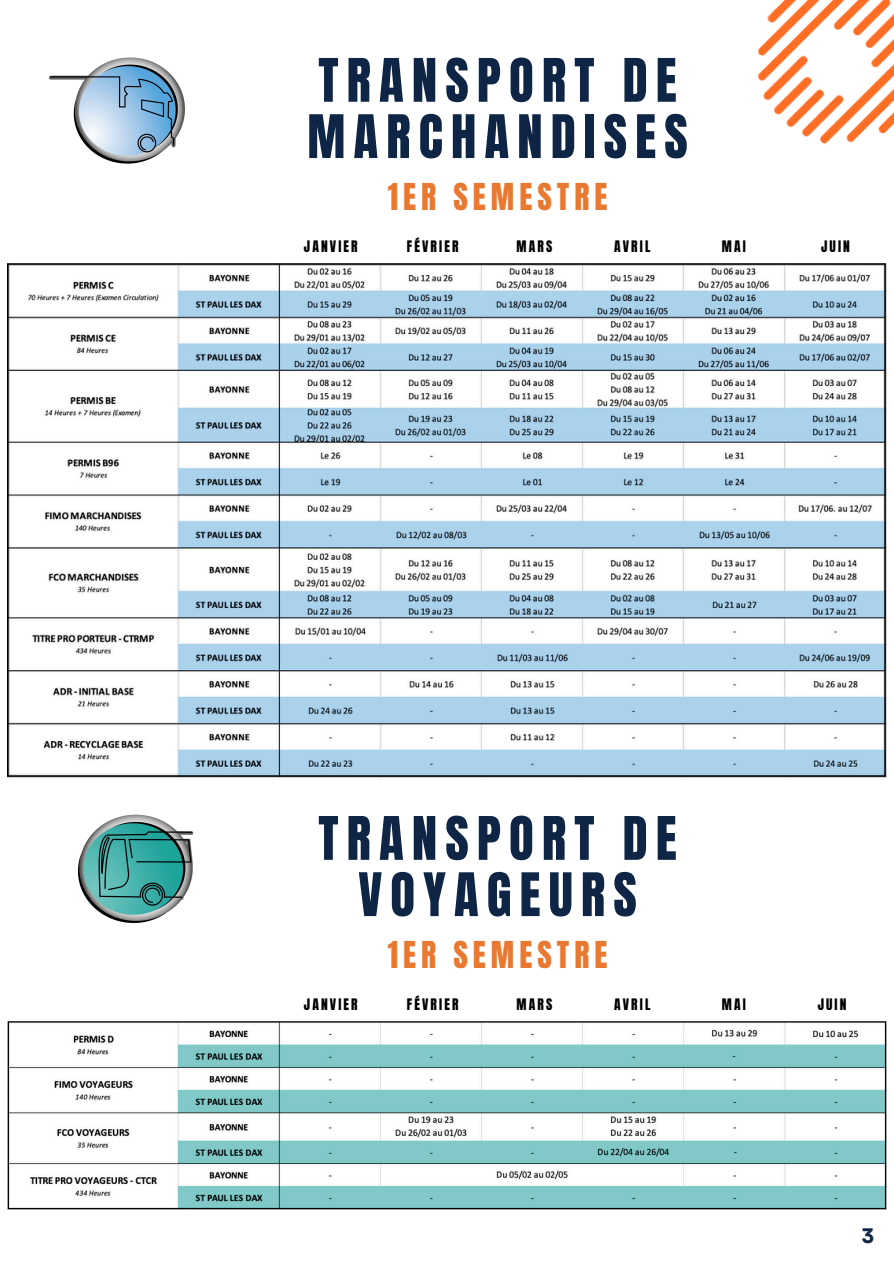
<style>
.page{position:relative;width:894px;height:1264px;background:#fff}
.page>*{position:absolute;margin:0;border:0;box-sizing:border-box;transform-origin:0 0}
.t1{font:51px/56.2px "Anton";letter-spacing:.16em;color:#0e2546}
.t2{font:31.5px "Anton";letter-spacing:.16em;color:#e97831}
.t3{font:700 21px "Garet";color:#0e2546}
.t4{font:13.5px "Anton";letter-spacing:.16em;color:#000}
</style>
<div class="page">
<img style="left:48px;top:57px;width:137px;height:107px">
<img style="left:78px;top:814px;width:116px;height:110px">
<img style="left:757px;top:0;width:136px;height:144px">
<img style="left:7px;top:264px;width:879px;height:513px">
<img style="left:7px;top:1021px;width:879px;height:188px">
<p class="t1" style="left:307px;top:53px;width:382px">TRANSPORT DE<br>MARCHANDISES</p>
<p class="t2" style="left:387px;top:174px;width:221px">1ER SEMESTRE</p>
<p class="t4" style="left:304px;top:236px;width:55px">JANVIER</p>
<p class="t4" style="left:407px;top:236px;width:53px">FÉVRIER</p>
<p class="t4" style="left:516px;top:236px;width:37px">MARS</p>
<p class="t4" style="left:614px;top:236px;width:38px">AVRIL</p>
<p class="t4" style="left:721px;top:236px;width:25px">MAI</p>
<p class="t4" style="left:820px;top:236px;width:30px">JUIN</p>
<p class="t1" style="left:318px;top:811px;width:360px;text-align:center">TRANSPORT DE<br>VOYAGEURS</p>
<p class="t2" style="left:387px;top:932px;width:221px">1ER SEMESTRE</p>
<p class="t4" style="left:304px;top:994px;width:55px">JANVIER</p>
<p class="t4" style="left:407px;top:994px;width:53px">FÉVRIER</p>
<p class="t4" style="left:516px;top:994px;width:37px">MARS</p>
<h1 class="t4" style="left:614px;top:994px;width:38px">AVRIL</h1>
<h2 class="t4" style="left:721px;top:994px;width:25px">MAI</h2>
<p class="t4" style="left:817px;top:994px;width:30px">JUIN</p>
<p class="t3" style="left:861px;top:1220px;width:15px">3</p>
</div>
